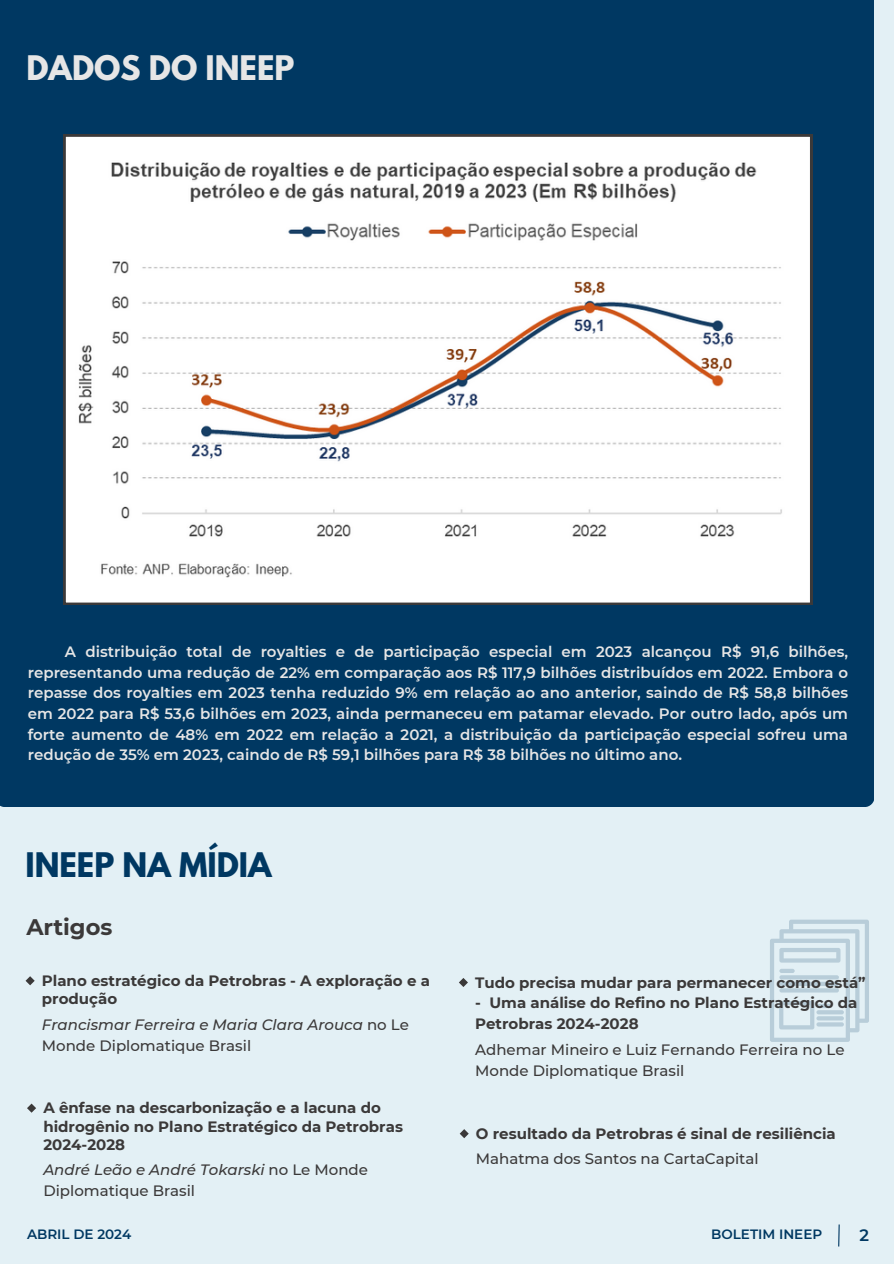
<style>
.page{position:relative;width:894px;height:1264px;background:#fff}
.page>*{position:absolute;margin:0;border:0;box-sizing:border-box;transform-origin:0 0}
.t1{font:700 30px "League Spartan";color:#e6e6e6}
.t2{font:700 30px "League Spartan";color:#003862}
.t3{font:700 22.5px "Montserrat";color:#3b3939}
.t4{font:600 16.5px "Montserrat";color:#003862}
.t5{font:600 15px/20.7px "Montserrat";color:#e6e6e6;text-align:justify}
.t6{font:700 15px/18.3px "Montserrat";color:#3b3939}
.t7{font:500 15px/20.7px "Montserrat";color:#3b3939}
.t8{font:italic 500 15px/20.7px "Montserrat";color:#3b3939}
.t9{font:600 13.5px "Montserrat";color:#003862}
.s1{font-style:normal}
.s2{font-style:italic}
</style>
<div class="page">
<div style="left:0;top:0;width:893px;height:1263px;background:#e3f0f5"></div>
<div style="left:0;top:0;width:873px;height:807px;background:#003862"></div>
<svg style="left:838px;top:1224px;width:2px;height:23px"></svg>
<svg style="left:770px;top:919px;width:98px;height:122px"></svg>
<svg style="left:26px;top:976px;width:9px;height:9px"></svg>
<svg style="left:459px;top:978px;width:9px;height:9px"></svg>
<svg style="left:64px;top:135px;width:748px;height:470px"></svg>
<img style="left:71px;top:152px;width:727px;height:435px">
<svg style="left:27px;top:1103px;width:9px;height:9px"></svg>
<svg style="left:459px;top:1129px;width:9px;height:9px"></svg>
<h2 class="t1" style="left:26px;top:53px;width:269px">DADOS DO INEEP</h2>
<h1 class="t5" style="left:28px;top:641px;width:821px;text-indent:37px">A distribuição total de royalties e de participação especial em 2023 alcançou R$ 91,6 bilhões, representando uma redução de 22% em comparação aos R$ 117,9 bilhões distribuídos em 2022. Embora o repasse dos royalties em 2023 tenha reduzido 9% em relação ao ano anterior, saindo de R$ 58,8 bilhões em 2022 para R$ 53,6 bilhões em 2023, ainda permaneceu em patamar elevado. Por outro lado, após um forte aumento de 48% em 2022 em relação a 2021, a distribuição da participação especial sofreu uma redução de 35% em 2023, caindo de R$ 59,1 bilhões para R$ 38 bilhões no último ano.</h1>
<p class="t2" style="left:26px;top:850px;width:247px">INEEP NA MÍDIA</p>
<p class="t3" style="left:26px;top:913px;width:87px">Artigos</p>
<p class="t6" style="left:42px;top:971px;width:389px">Plano estratégico da Petrobras - A exploração e a produção</p>
<p class="t8" style="left:42px;top:1014px;width:368px">Francismar Ferreira e Maria Clara Arouca <span class="s1">no Le<br>Monde Diplomatique Brasil</span></p>
<p class="t6" style="left:43px;top:1098px;width:361px">A ênfase na descarbonização e a lacuna do hidrogênio no Plano Estratégico da Petrobras<br>2024-2028</p>
<p class="t7" style="left:43px;top:1159px;width:326px"><span class="s2">André Leão e André Tokarski</span> no Le Monde<br>Diplomatique Brasil</p>
<p class="t9" style="left:27px;top:1225px;width:106px">ABRIL DE 2024</p>
<p class="t6" style="left:475px;top:973px;width:392px">Tudo precisa mudar para permanecer como está”</p>
<p class="t6" style="left:475px;top:992px;width:383px;line-height:20.7px">- Uma análise do Refino no Plano Estratégico da<br>Petrobras 2024-2028</p>
<p class="t7" style="left:475px;top:1039px;width:371px">Adhemar Mineiro e Luiz Fernando Ferreira no Le<br>Monde Diplomatique Brasil</p>
<h3 class="t6" style="left:475px;top:1124px;width:361px">O resultado da Petrobras é sinal de resiliência</h3>
<h3 class="t7" style="left:475px;top:1147px;width:284px">Mahatma dos Santos na CartaCapital</h3>
<p class="t9" style="left:711px;top:1225px;width:112px">BOLETIM INEEP</p>
<h1 class="t4" style="left:859px;top:1225px;width:11px">2</h1>
</div>
